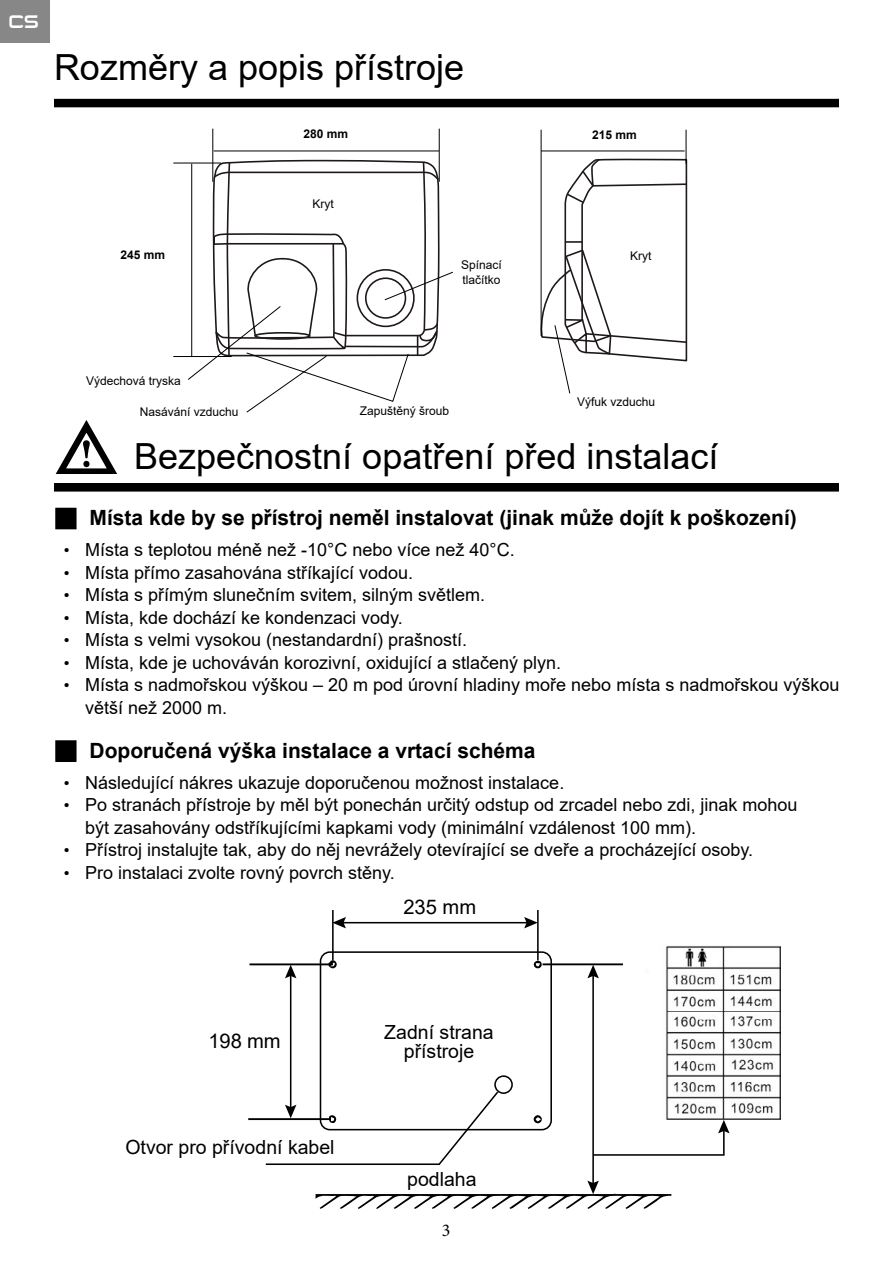
<style>
.page{position:relative;width:893px;height:1263px;background:#fff}
.page>*{position:absolute;margin:0;border:0;box-sizing:border-box;transform-origin:0 0}
.t1{font:36px "Arial";color:#000}
.t2{font:700 21px "Arial";color:#000}
.t3{font:20.25px "Arial";color:#000}
.t4{font:19.5px/18.5px "Arial";color:#000;text-align:center}
.t5{font:18px/22.5px "Arial";color:#000}
.t6{font:18px "Sui Generis Rg";color:#fff}
.t7{font:18px "Minion Pro";color:#000}
.t8{font:12px/14.4px "Arial";color:#000}
.t9{font:700 12px "Arial";color:#000}
.s1{font-size:16.5px}
</style>
<div class="page">
<div style="left:0;top:0;width:50px;height:43px;background:#878787"></div>
<div style="left:55px;top:100px;width:783px;height:7px;background:#000"></div>
<div style="left:54px;top:99px;width:785px;height:8px;border:2px solid #000"></div>
<svg style="left:540px;top:157px;width:148px;height:237px"></svg>
<div style="left:55px;top:484px;width:783px;height:7px;background:#000"></div>
<div style="left:54px;top:483px;width:785px;height:9px;border:2px solid #000"></div>
<div style="left:56px;top:508px;width:20px;height:21px;background:#000"></div>
<div style="left:55px;top:508px;width:22px;height:21px;border:2px solid #000"></div>
<div style="left:56px;top:741px;width:20px;height:20px;background:#000"></div>
<div style="left:55px;top:740px;width:22px;height:22px;border:2px solid #000"></div>
<svg style="left:533px;top:960px;width:9px;height:9px"></svg>
<svg style="left:328px;top:960px;width:9px;height:9px"></svg>
<svg style="left:534px;top:1115px;width:8px;height:8px"></svg>
<hr style="left:332px;top:910px;width:2px;height:50px;background:#000">
<hr style="left:342px;top:922px;width:186px;height:1px;background:#000">
<svg style="left:332px;top:917px;width:14px;height:11px"></svg>
<svg style="left:524px;top:917px;width:13px;height:11px"></svg>
<hr style="left:537px;top:910px;width:2px;height:50px;background:#000">
<hr style="left:250px;top:963px;width:83px;height:2px;background:#000">
<hr style="left:248px;top:1118px;width:82px;height:2px;background:#000">
<hr style="left:543px;top:963px;width:80px;height:2px;background:#000">
<hr style="left:290px;top:974px;width:1px;height:135px;background:#000">
<svg style="left:285px;top:965px;width:11px;height:13px"></svg>
<hr style="left:592px;top:974px;width:2px;height:211px;background:#000">
<svg style="left:587px;top:965px;width:12px;height:13px"></svg>
<svg style="left:316px;top:1180px;width:355px;height:29px"></svg>
<img style="left:665px;top:945px;width:115px;height:175px">
<svg style="left:592px;top:1120px;width:138px;height:36px"></svg>
<svg style="left:264px;top:1090px;width:236px;height:75px"></svg>
<div style="left:320px;top:951px;width:232px;height:179px;border:2px solid #000;border-radius:9px"></div>
<div style="left:494px;top:1075px;width:19px;height:19px;border:2px solid #000;border-radius:50%"></div>
<svg style="left:55px;top:420px;width:62px;height:54px"></svg>
<svg style="left:187px;top:159px;width:266px;height:254px"></svg>
<hr style="left:541px;top:130px;width:1px;height:206px;background:#000">
<hr style="left:686px;top:130px;width:1px;height:34px;background:#000">
<hr style="left:541px;top:151px;width:144px;height:1px;background:#000">
<hr style="left:439px;top:129px;width:1px;height:53px;background:#000">
<hr style="left:212px;top:129px;width:1px;height:53px;background:#000">
<hr style="left:214px;top:151px;width:225px;height:1px;background:#000">
<hr style="left:173px;top:163px;width:48px;height:1px;background:#000">
<hr style="left:173px;top:356px;width:59px;height:1px;background:#000">
<hr style="left:191px;top:164px;width:1px;height:192px;background:#000">
<p class="t6" style="left:9px;top:11px;width:32px">CS</p>
<h1 class="t1" style="left:54px;top:43px;width:412px">Rozměry a popis přístroje</h1>
<p class="t9" style="left:303px;top:126px;width:46px">280 mm</p>
<p class="t9" style="left:592px;top:126px;width:46px">215 mm</p>
<p class="t9" style="left:120px;top:246px;width:46px">245 mm</p>
<p class="t8" style="left:312px;top:197px;width:23px">Kryt</p>
<p class="t8" style="left:461px;top:258px;width:42px">Spínací tlačítko</p>
<p class="t8" style="left:630px;top:248px;width:23px">Kryt</p>
<p class="t8" style="left:86px;top:373px;width:96px">Výdechová tryska</p>
<p class="t8" style="left:140px;top:405px;width:100px">Nasávání vzduchu</p>
<p class="t8" style="left:360px;top:404px;width:91px">Zapuštěný šroub</p>
<p class="t8" style="left:577px;top:394px;width:80px">Výfuk vzduchu</p>
<h1 class="t1" style="left:134px;top:431px;width:586px">Bezpečnostní opatření před instalací</h1>
<p class="t2" style="left:90px;top:503px;width:709px">Místa kde by se přístroj neměl instalovat (jinak může dojít k poškození)</p>
<p class="t5" style="left:64px;top:539px;width:452px"><span class="s1">•</span> Místa s teplotou méně než -10°C nebo více než 40°C.</p>
<p class="t5" style="left:64px;top:561px;width:351px"><span class="s1">•</span> Místa přímo zasahována stříkající vodou.</p>
<p class="t5" style="left:64px;top:584px;width:423px"><span class="s1">•</span> Místa s přímým slunečním svitem, silným světlem.</p>
<p class="t5" style="left:64px;top:606px;width:341px"><span class="s1">•</span> Místa, kde dochází ke kondenzaci vody.</p>
<p class="t5" style="left:64px;top:629px;width:405px"><span class="s1">•</span> Místa s velmi vysokou (nestandardní) prašností.</p>
<p class="t5" style="left:64px;top:651px;width:499px"><span class="s1">•</span> Místa, kde je uchováván korozivní, oxidující a stlačený plyn.</p>
<p class="t5" style="left:85px;top:674px;width:756px;text-indent:-21px"><span class="s1">•</span> Místa s nadmořskou výškou – 20 m pod úrovní hladiny moře nebo místa s nadmořskou výškou větší než 2000 m.</p>
<p class="t2" style="left:90px;top:735px;width:447px">Doporučená výška instalace a vrtací schéma</p>
<p class="t5" style="left:64px;top:771px;width:502px"><span class="s1">•</span> Následující nákres ukazuje doporučenou možnost instalace.</p>
<p class="t5" style="left:85px;top:794px;width:714px;text-indent:-21px"><span class="s1">•</span> Po stranách přístroje by měl být ponechán určitý odstup od zrcadel nebo zdi, jinak mohou být zasahovány odstříkujícími kapkami vody (minimální vzdálenost 100 mm).</p>
<p class="t5" style="left:64px;top:839px;width:691px"><span class="s1">•</span> Přístroj instalujte tak, aby do něj nevrážely otevírající se dveře a procházející osoby.</p>
<p class="t5" style="left:64px;top:861px;width:333px"><span class="s1">•</span> Pro instalaci zvolte rovný povrch stěny.</p>
<p class="t3" style="left:403px;top:893px;width:74px">235 mm</p>
<p class="t3" style="left:208px;top:1027px;width:74px">198 mm</p>
<p class="t4" style="left:125px;top:1138px;width:211px">Otvor pro přívodní kabel</p>
<p class="t4" style="left:384px;top:1023px;width:111px">Zadní strana přístroje</p>
<p class="t4" style="left:407px;top:1169px;width:71px">podlaha</p>
<p class="t7" style="left:442px;top:1219px;width:10px">3</p>
</div>
